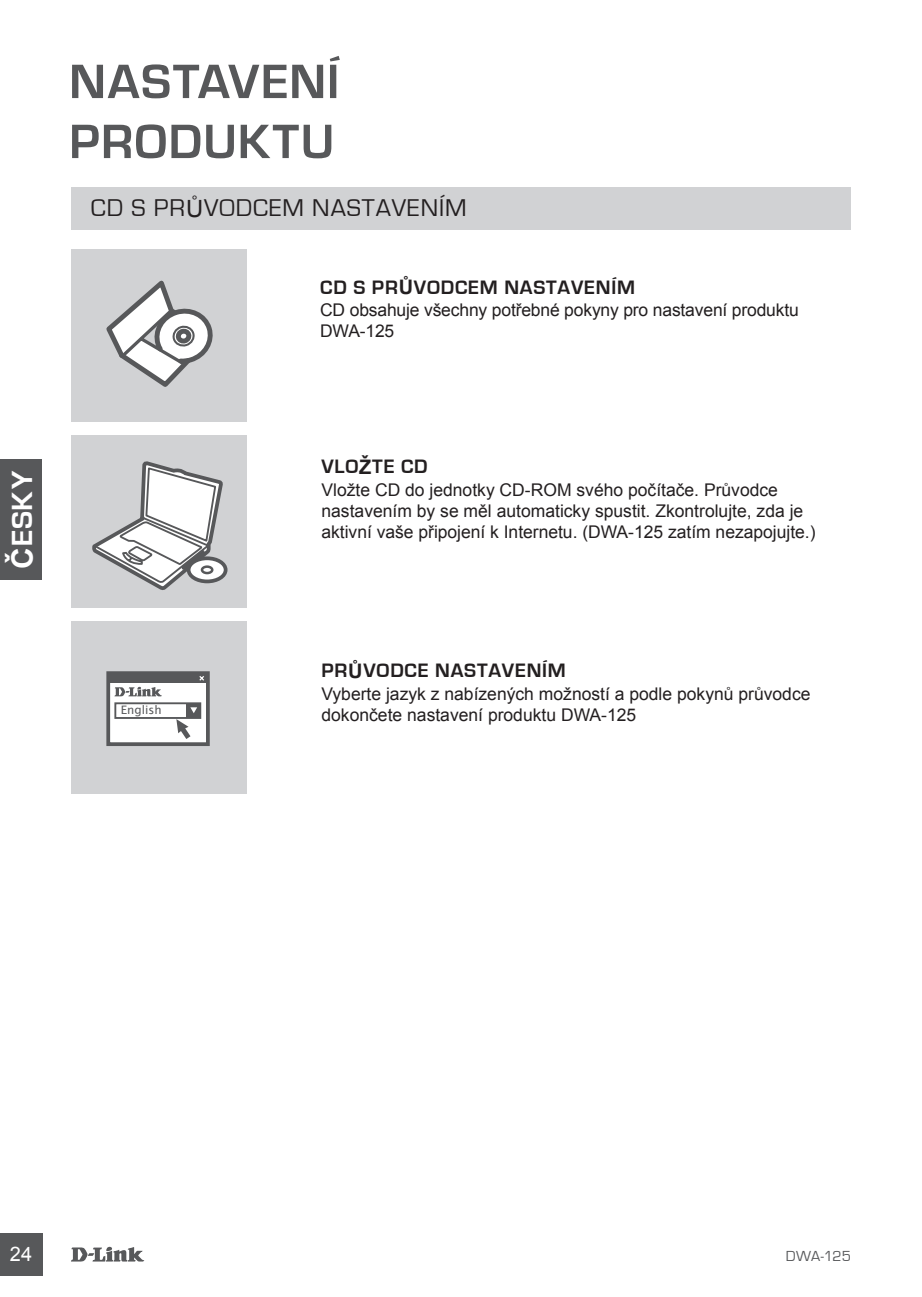
<style>
.page{position:relative;width:922px;height:1297px;background:#fff}
.page>*{position:absolute;margin:0;border:0;box-sizing:border-box;transform-origin:0 0}
.t1{font:700 50px/60px "Eurostile";letter-spacing:.03em;color:#57585a}
.t2{font:700 30px "Eurostile";color:#fff}
.t3{font:25px "Eurostile";letter-spacing:.04em;color:#231f20}
.t4{font:700 20px "Eurostile";letter-spacing:.04em;color:#231f20}
.t5{font:20px "Arial";color:#fff}
.t6{font:17.5px/21px "Arial";color:#231f20}
.t7{font:15px "Eurostile";color:#57585a}
.t8{font:11.75px "Lucida Sans";color:#57585a}
.s1{font-family:"Arial";font-size:23.75px}
.s2{font-family:"Arial"}
</style>
<div class="page">
<svg style="left:71px;top:1247px;width:73px;height:14px"></svg>
<div style="left:0;top:1233px;width:43px;height:43px;background:#57585a"></div>
<div style="left:0;top:460px;width:42px;height:120px;background:#57585a"></div>
<div style="left:71px;top:187px;width:779px;height:43px;background:#d1d2d4"></div>
<div style="left:71px;top:435px;width:175px;height:172px;background:#d1d2d4"></div>
<div style="left:71px;top:621px;width:175px;height:173px;background:#d1d2d4"></div>
<div style="left:71px;top:249px;width:175px;height:172px;background:#d1d2d4"></div>
<svg style="left:106px;top:280px;width:107px;height:107px"></svg>
<div style="left:187px;top:556px;width:40px;height:27px;border:4px solid #57585a;border-radius:50%"></div>
<div style="left:106px;top:671px;width:104px;height:75px;background:#fff;border:4px solid #57585a"></div>
<div style="left:114px;top:702px;width:87px;height:17px;border:2px solid #57585a"></div>
<div style="left:186px;top:703px;width:14px;height:14px;background:#57585a"></div>
<svg style="left:190px;top:707px;width:7px;height:6px"></svg>
<svg style="left:175px;top:719px;width:20px;height:26px"></svg>
<svg style="left:92px;top:461px;width:132px;height:238px"></svg>
<h1 class="t1" style="left:69px;top:52px;width:271px">NASTAVENÍ<br>PRODUKTU</h1>
<h3 class="t3" style="left:91px;top:195px;width:377px">CD S PR<span class="s1">Ů</span>VODCEM NASTAVENÍM</h3>
<h2 class="t2" style="left:6px;top:569px;width:99px;rotate:-90deg"><span class="s2">Č</span>ESKY</h2>
<p class="t8" style="left:121px;top:703px;width:42px">English</p>
<p class="t4" style="left:320px;top:276px;width:316px">CD S PR<span class="s2">Ů</span>VODCEM NASTAVENÍM</p>
<p class="t6" style="left:320px;top:300px;width:480px">CD obsahuje všechny potřebné pokyny pro nastavení produktu<br>DWA-125</p>
<p class="t4" style="left:321px;top:456px;width:108px">VLO<span class="s2">Ž</span>TE CD</p>
<p class="t6" style="left:321px;top:479px;width:495px">Vložte CD do jednotky CD-ROM svého počítače. Průvodce nastavením by se měl automaticky spustit. Zkontrolujte, zda je aktivní vaše připojení k Internetu. (DWA-125 zatím nezapojujte.)</p>
<p class="t4" style="left:321px;top:660px;width:246px">PR<span class="s2">Ů</span>VODCE NASTAVENÍM</p>
<p class="t6" style="left:321px;top:683px;width:490px">Vyberte jazyk z nabízených možností a podle pokynů průvodce dokončete nastavení produktu DWA-125</p>
<p class="t5" style="left:10px;top:1241px;width:24px">24</p>
<p class="t7" style="left:785px;top:1248px;width:67px">DWA-125</p>
</div>
